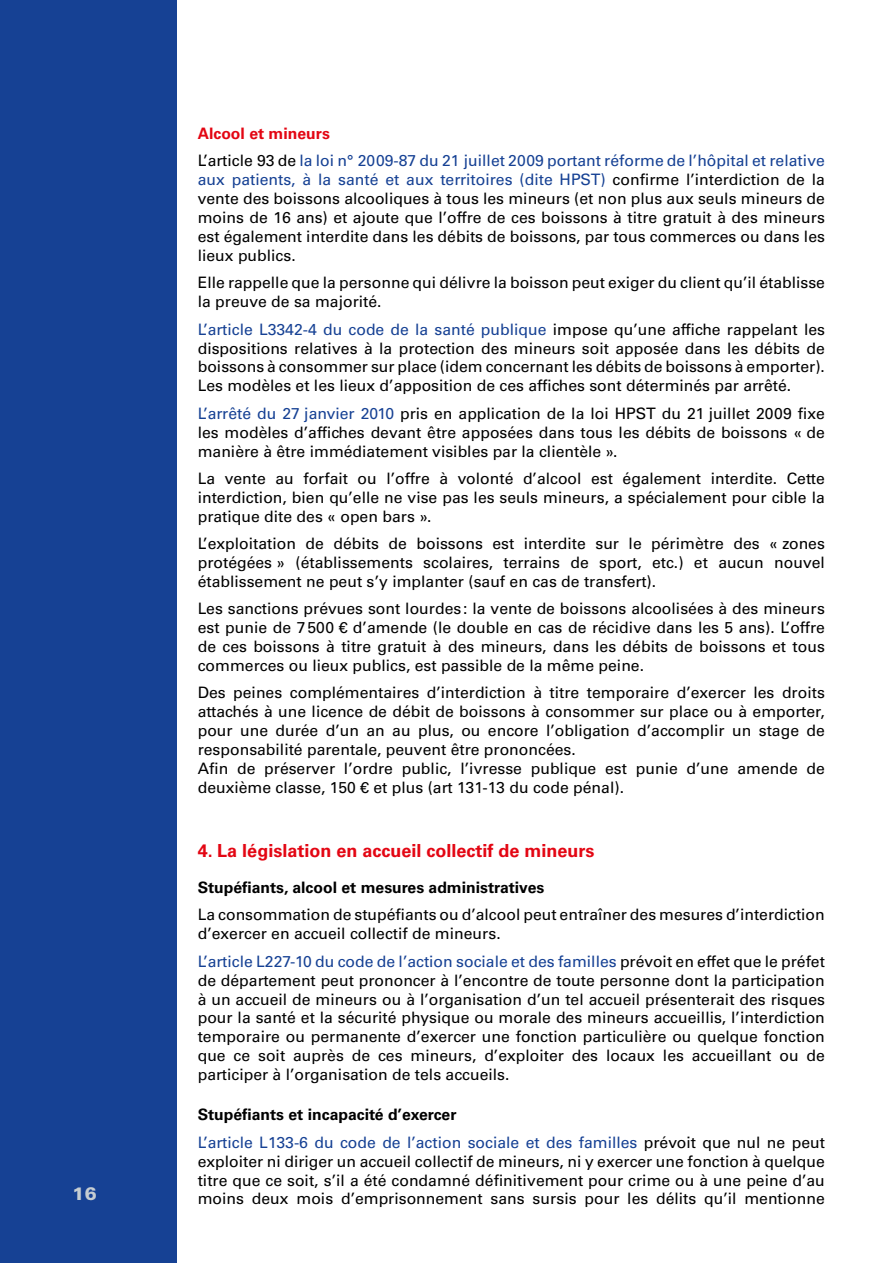
<style>
.page{position:relative;width:893px;height:1263px;background:#fff}
.page>*{position:absolute;margin:0;border:0;box-sizing:border-box;transform-origin:0 0}
.t1{font:700 18px "Univers LT Std";color:#e30613}
.t2{font:900 18px "Univers";color:#c6cdd2}
.t3{font:15.75px/18.9px "Univers LT Std";color:#000;text-align:justify}
.t4{font:15.75px/27.5px "Univers LT Std";color:#164194}
.t5{font:700 15.75px "Univers LT Std";color:#000}
.s1{font-weight:700;color:#e30613}
.s2{color:#000}
.s3{color:#164194}
.s4{font-weight:700;color:#000}
</style>
<div class="page">
<div style="left:0;top:0;width:176px;height:1263px;background:#164194"></div>
<p class="t2" style="left:73px;top:1182px;width:26px">16</p>
<p class="t4" style="left:198px;top:120px;width:629px"><span class="s1">Alcool et mineurs<br></span><span class="s2">L’article 93 de</span> la loi n° 2009-87 du 21 juillet 2009 portant réforme de l’hôpital et relative</p>
<p class="t3" style="left:198px;top:170px;width:629px"><span class="s3">aux patients, à la santé et aux territoires (dite H PST)</span> confirme l’interdiction de la vente des boissons alcooliques à tous les mineurs (et non plus aux seuls mineurs de moins de 16 ans) et ajoute que l’offre de ces boissons à titre gratuit à des mineurs est également interdite dans les débits de boissons, par tous commerces ou dans les lieux publics.</p>
<p class="t3" style="left:198px;top:273px;width:629px">Elle rappelle que la personne qui délivre la boisson peut exiger du client qu’il établisse la preuve de sa majorité.</p>
<p class="t3" style="left:198px;top:320px;width:629px"><span class="s3">L’article L3342-4 du code de la santé publique</span> impose qu’une affiche rappelant les dispositions relatives à la protection des mineurs soit apposée dans les débits de boissons à consommer sur place (idem concernant les débits de boissons à emporter).<br>Les modèles et les lieux d’apposition de ces affiches sont déterminés par arrêté.</p>
<p class="t3" style="left:198px;top:404px;width:629px"><span class="s3">L’arrêté du 27 janvier 2010</span> pris en application de la loi H PST du 21 juillet 2009 fixe les modèles d’affiches devant être apposées dans tous les débits de boissons « de manière à être immédiatement visibles par la clientèle ».</p>
<p class="t3" style="left:198px;top:469px;width:629px">La vente au forfait ou l’offre à volonté d’alcool est également interdite. Cette interdiction, bien qu’elle ne vise pas les seuls mineurs, a spécialement pour cible la pratique dite des « open bars ».</p>
<p class="t3" style="left:198px;top:534px;width:629px">L’exploitation de débits de boissons est interdite sur le périmètre des « zones protégées » (établissements scolaires, terrains de sport, etc.) et aucun nouvel établissement ne peut s’y implanter (sauf en cas de transfert).</p>
<p class="t3" style="left:198px;top:599px;width:629px">Les sanctions prévues sont lourdes : la vente de boissons alcoolisées à des mineurs est punie de 7500 € d’amende (le double en cas de récidive dans les 5 ans). L’offre de ces boissons à titre gratuit à des mineurs, dans les débits de boissons et tous commerces ou lieux publics, est passible de la même peine.</p>
<p class="t3" style="left:198px;top:683px;width:629px;text-align:left">Des peines complémentaires d’interdiction à titre temporaire d’exercer les droits attachés à une licence de débit de boissons à consommer sur place ou à emporter, pour une durée d’un an au plus, ou encore l’obligation d’accomplir un stage de responsabilité parentale, peuvent être prononcées.<br>Afin de préserver l’ordre public, l’ivresse publique est punie d’une amende de deuxième classe, 150 € et plus (art 131-13 du code pénal).</p>
<p class="t1" style="left:198px;top:840px;width:398px">4. La législation en accueil collectif de mineurs</p>
<p class="t5" style="left:198px;top:878px;width:348px">Stupéfiants, alcool et mesures administratives</p>
<p class="t3" style="left:198px;top:905px;width:629px">La consommation de stupéfiants ou d’alcool peut entraîner des mesures d’interdiction d’exercer en accueil collectif de mineurs.</p>
<p class="t3" style="left:198px;top:952px;width:629px"><span class="s3">L’article L227-10 du code de l’action sociale et des familles</span> prévoit en effet que le préfet de département peut prononcer à l’encontre de toute personne dont la participation à un accueil de mineurs ou à l’organisation d’un tel accueil présenterait des risques pour la santé et la sécurité physique ou morale des mineurs accueillis, l’interdiction temporaire ou permanente d’exercer une fonction particulière ou quelque fonction que ce soit auprès de ces mineurs, d’exploiter des locaux les accueillant ou de participer à l’organisation de tels accueils.</p>
<p class="t4" style="left:198px;top:1101px;width:629px"><span class="s4">Stupéfiants et incapacité d’exercer<br></span>L’article L133-6 du code de l’action sociale et des familles <span class="s2">prévoit que nul ne peut</span></p>
<p class="t3" style="left:198px;top:1152px;width:629px">exploiter ni diriger un accueil collectif de mineurs, ni y exercer une fonction à quelque titre que ce soit, s’il a été condamné définitivement pour crime ou à une peine d’au moins deux mois d’emprisonnement sans sursis pour les délits qu’il mentionne</p>
</div>
